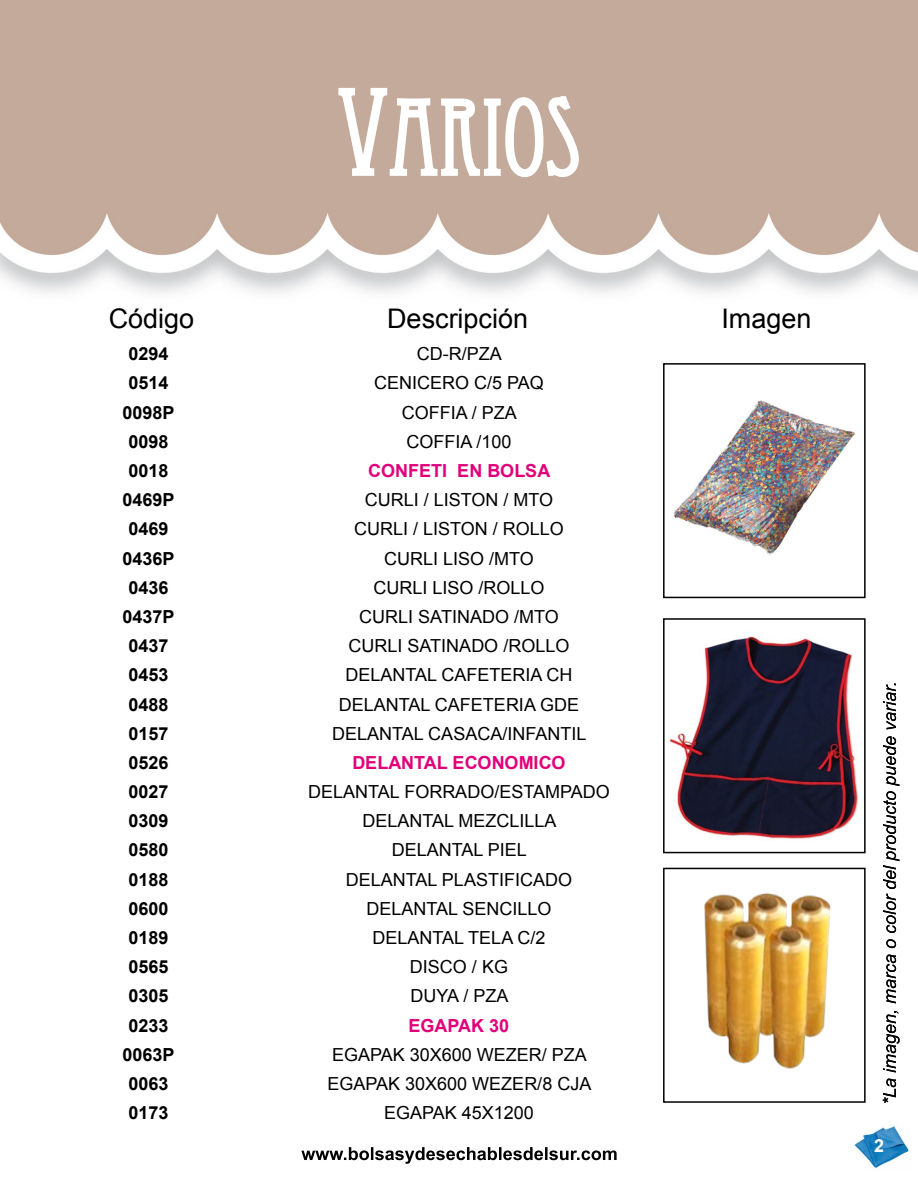
<style>
.page{position:relative;width:918px;height:1188px;background:#fff}
.page>*{position:absolute;margin:0;border:0;box-sizing:border-box;transform-origin:0 0}
.t1{font:105px "Eccentric Std";color:#fff}
.t2{font:27px "Arial";color:#000}
.t3{font:18px "Arial";color:#000}
.t4{font:700 18px "Arial";color:#000}
.t5{font:700 18px "Arial";color:#e2007a}
.t6{font:700 18px "Arial";color:#fff}
.s1{font-size:120px}
</style>
<div class="page">
<img style="left:1px;top:0;width:917px;height:1101px">
<svg style="left:337px;top:86px;width:243px;height:93px"></svg>
<img style="left:854px;top:1126px;width:55px;height:42px">
<svg style="left:883px;top:683px;width:17px;height:420px"></svg>
<svg style="left:301px;top:1147px;width:316px;height:17px"></svg>
<img style="left:672px;top:383px;width:184px;height:196px">
<div style="left:663px;top:363px;width:203px;height:235px;border:2px solid #000"></div>
<img style="left:668px;top:630px;width:195px;height:216px">
<div style="left:663px;top:618px;width:203px;height:235px;border:2px solid #000"></div>
<img style="left:666px;top:880px;width:197px;height:201px">
<div style="left:663px;top:868px;width:203px;height:235px;border:2px solid #000"></div>
<h1 class="t1" style="left:337px;top:77px;width:245px"><span class="s1">V</span>ARIOS</h1>
<h2 class="t2" style="left:109px;top:301px;width:87px">Código</h2>
<h2 class="t2" style="left:387px;top:301px;width:143px">Descripción</h2>
<h2 class="t2" style="left:721px;top:301px;width:92px">Imagen</h2>
<p class="t4" style="left:128px;top:342px;width:42px">0294</p>
<p class="t3" style="left:417px;top:342px;width:86px">CD-R/PZA</p>
<p class="t4" style="left:128px;top:371px;width:42px">0514</p>
<p class="t3" style="left:374px;top:371px;width:171px">CENICERO C/5 PAQ</p>
<p class="t4" style="left:123px;top:400px;width:54px">0098P</p>
<p class="t3" style="left:402px;top:400px;width:117px">COFFIA / PZA</p>
<p class="t4" style="left:128px;top:429px;width:42px">0098</p>
<p class="t3" style="left:406px;top:430px;width:107px">COFFIA /100</p>
<p class="t4" style="left:128px;top:459px;width:42px">0018</p>
<p class="t5" style="left:368px;top:459px;width:184px">CONFETI EN BOLSA</p>
<p class="t4" style="left:123px;top:488px;width:54px">0469P</p>
<p class="t3" style="left:365px;top:488px;width:190px">CURLI / LISTON / MTO</p>
<p class="t4" style="left:128px;top:517px;width:42px">0469</p>
<p class="t3" style="left:354px;top:517px;width:211px">CURLI / LISTON / ROLLO</p>
<p class="t4" style="left:123px;top:546px;width:54px">0436P</p>
<p class="t3" style="left:384px;top:546px;width:151px">CURLI LISO /MTO</p>
<p class="t4" style="left:128px;top:575px;width:42px">0436</p>
<p class="t3" style="left:373px;top:576px;width:173px">CURLI LISO /ROLLO</p>
<p class="t4" style="left:123px;top:605px;width:54px">0437P</p>
<p class="t3" style="left:359px;top:605px;width:201px">CURLI SATINADO /MTO</p>
<p class="t4" style="left:128px;top:634px;width:42px">0437</p>
<p class="t3" style="left:349px;top:634px;width:222px">CURLI SATINADO /ROLLO</p>
<p class="t4" style="left:128px;top:663px;width:42px">0453</p>
<p class="t3" style="left:345px;top:663px;width:229px">DELANTAL CAFETERIA CH</p>
<p class="t4" style="left:128px;top:692px;width:42px">0488</p>
<p class="t3" style="left:339px;top:692px;width:242px">DELANTAL CAFETERIA GDE</p>
<p class="t4" style="left:128px;top:721px;width:42px">0157</p>
<p class="t3" style="left:332px;top:722px;width:256px">DELANTAL CASACA/INFANTIL</p>
<p class="t4" style="left:128px;top:751px;width:42px">0526</p>
<p class="t5" style="left:352px;top:751px;width:215px">DELANTAL ECONOMICO</p>
<p class="t4" style="left:128px;top:780px;width:42px">0027</p>
<p class="t3" style="left:308px;top:780px;width:303px">DELANTAL FORRADO/ESTAMPADO</p>
<p class="t4" style="left:128px;top:809px;width:42px">0309</p>
<p class="t3" style="left:362px;top:809px;width:196px">DELANTAL MEZCLILLA</p>
<p class="t4" style="left:128px;top:838px;width:42px">0580</p>
<p class="t3" style="left:392px;top:838px;width:137px">DELANTAL PIEL</p>
<p class="t4" style="left:128px;top:867px;width:42px">0188</p>
<p class="t3" style="left:346px;top:868px;width:228px">DELANTAL PLASTIFICADO</p>
<p class="t4" style="left:128px;top:897px;width:42px">0600</p>
<p class="t3" style="left:366px;top:897px;width:187px">DELANTAL SENCILLO</p>
<p class="t4" style="left:128px;top:926px;width:42px">0189</p>
<p class="t3" style="left:373px;top:926px;width:174px">DELANTAL TELA C/2</p>
<p class="t4" style="left:128px;top:955px;width:42px">0565</p>
<p class="t3" style="left:410px;top:955px;width:100px">DISCO / KG</p>
<p class="t4" style="left:128px;top:984px;width:42px">0305</p>
<p class="t3" style="left:411px;top:984px;width:99px">DUYA / PZA</p>
<p class="t4" style="left:128px;top:1013px;width:42px">0233</p>
<p class="t5" style="left:409px;top:1013px;width:102px">EGAPAK 30</p>
<p class="t4" style="left:123px;top:1043px;width:54px">0063P</p>
<p class="t3" style="left:332px;top:1043px;width:256px">EGAPAK 30X600 WEZER/ PZA</p>
<p class="t4" style="left:128px;top:1072px;width:42px">0063</p>
<p class="t3" style="left:328px;top:1072px;width:265px">EGAPAK 30X600 WEZER/8 CJA</p>
<p class="t4" style="left:128px;top:1101px;width:42px">0173</p>
<p class="t3" style="left:384px;top:1101px;width:151px">EGAPAK 45X1200</p>
<p class="t6" style="left:874px;top:1134px;width:12px">2</p>
</div>
